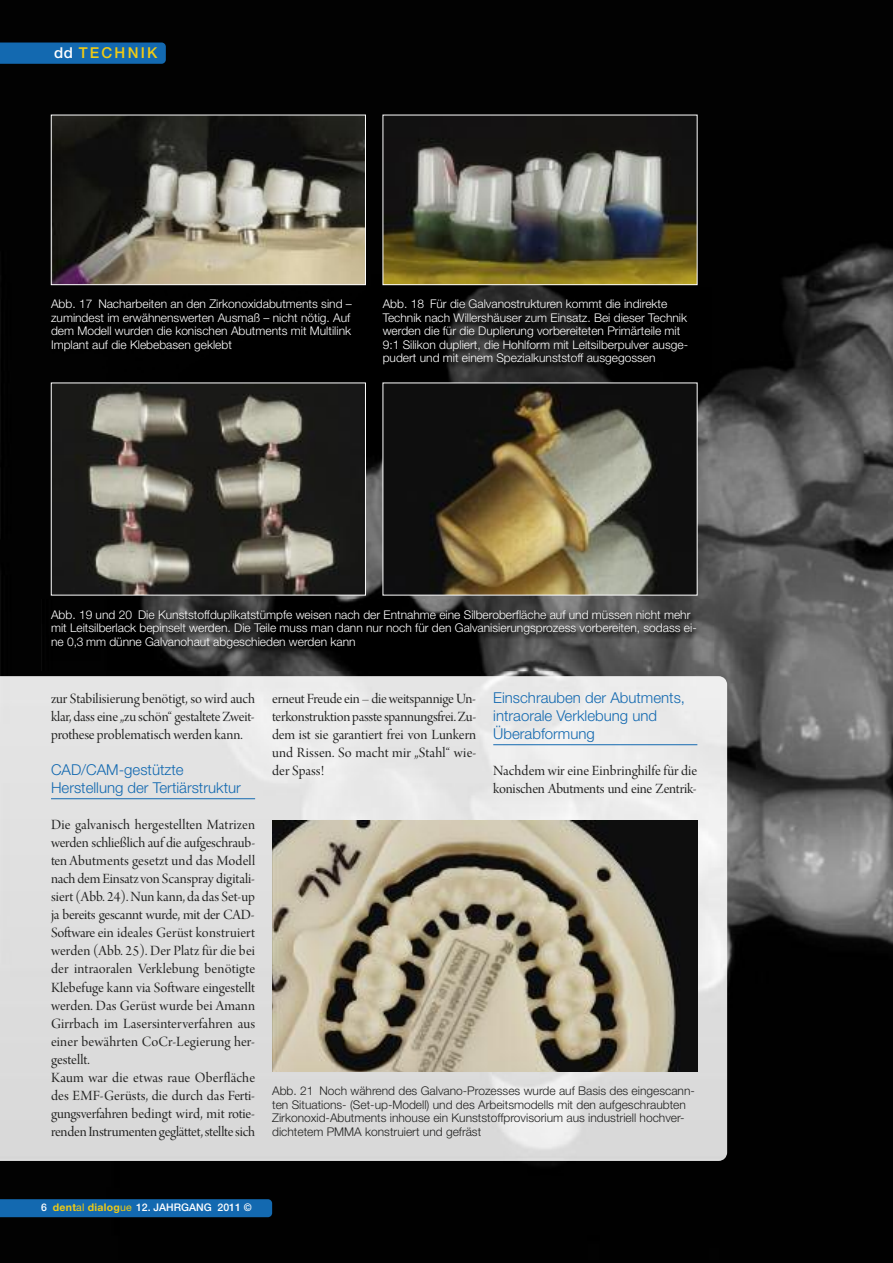
<style>
.page{position:relative;width:893px;height:1263px;background:#fff}
.page>*{position:absolute;margin:0;border:0;box-sizing:border-box;transform-origin:0 0}
.t1{font:15px/18px "Arno Pro Display";color:#222221;text-align:justify}
.t2{font:300 15px/18px "Helvetica Neue";color:#1369b0}
.t3{font:500 15px "Helvetica Neue";letter-spacing:.15em;color:#f1cb13}
.t4{font:300 12px/13.5px "Helvetica Neue";color:#fff}
.t5{font:300 12px/13.5px "Helvetica Neue";color:#222221}
.t6{font:500 10.5px "Helvetica Neue";color:#fff}
.s1{color:#fff}
.s2{font-weight:700;color:#f1cb13}
.s3{font-weight:400;color:#f1cb13}
</style>
<div class="page">
<img style="left:0;top:0;width:893px;height:1263px">
<img style="left:0;top:676px;width:727px;height:485px">
<div style="left:0;top:43px;width:166px;height:21px;background:#1369b0"></div>
<hr style="left:51px;top:798px;width:204px;height:1px;background:#1369b0">
<hr style="left:493px;top:744px;width:204px;height:1px;background:#1369b0">
<div style="left:0;top:1199px;width:272px;height:18px;background:#1369b0"></div>
<div style="left:45px;top:287px;width:330px;height:87px;background:#010101"></div>
<img style="left:53px;top:117px;width:311px;height:166px">
<div style="left:51px;top:115px;width:315px;height:170px;border:1px solid #fff"></div>
<img style="left:375px;top:287px;width:336px;height:101px">
<img style="left:375px;top:287px;width:3px;height:87px">
<img style="left:385px;top:117px;width:310px;height:166px">
<div style="left:383px;top:115px;width:314px;height:170px;border:1px solid #fff"></div>
<img style="left:41px;top:600px;width:672px;height:70px">
<img style="left:272px;top:821px;width:425px;height:250px">
<img style="left:53px;top:385px;width:311px;height:208px">
<div style="left:51px;top:383px;width:315px;height:212px;border:1px solid #fff"></div>
<img style="left:385px;top:385px;width:310px;height:208px">
<p class="t3" style="left:54px;top:47px;width:105px"><span class="s1">dd</span> TECHNIK</p>
<p class="t4" style="left:51px;top:299px;width:302px">Abb. 17 Nacharbeiten an den Zirkonoxidabutments sind – zumindest im erwähnenswerten Ausmaß – nicht nötig. Auf dem Modell wurden die konischen Abutments mit Multilink Implant auf die Klebebasen geklebt</p>
<p class="t4" style="left:383px;top:299px;width:307px">Abb. 18 Für die Galvanostrukturen kommt die indirekte Technik nach Willershäuser zum Einsatz. Bei dieser Technik werden die für die Duplierung vorbereiteten Primärteile mit 9:1 Silikon dupliert, die Hohlform mit Leitsilberpulver ausge&shy;pudert und mit einem Spezialkunststoff ausgegossen</p>
<p class="t4" style="left:51px;top:609px;width:647px">Abb. 19 und 20 Die Kunststoffduplikatstümpfe weisen nach der Entnahme eine Silberoberfläche auf und müssen nicht mehr mit Leitsilberlack bepinselt werden. Die Teile muss man dann nur noch für den Galvanisierungsprozess vorbereiten, sodass ei&shy;ne 0,3 mm dünne Galvanohaut abgeschieden werden kann</p>
<p class="t1" style="left:51px;top:691px;width:206px">zur Stabilisierung benötigt, so wird auch klar, dasseine„zu schön“ gestaltete Zweit&shy;prothese problematisch werden kann.</p>
<p class="t2" style="left:51px;top:762px;width:191px">CAD/CAM-gestützte<br>Herstellung der Tertiärstruktur</p>
<p class="t1" style="left:51px;top:817px;width:206px;text-align:left">Die galvanisch hergestellten Matrizen werden schließlich auf die aufgeschraub&shy;ten Abutments gesetzt und das Modell nach demEinsatzvon Scanspray digitali&shy;siert(Abb. 24).Nun kann, da das Set-up ja bereits gescannt wurde, mit der CAD-Softwareein ideales Gerüst konstruiert werden (Abb. 25). Der Platz für die bei der intraoralen Verklebung benötigte Klebefuge kann via Software eingestellt werden. Das Gerüst wurde bei Amann Girrbach im Lasersinterverfahren aus einer bewährten CoCr-Legierung her&shy;gestellt.<br>Kaum war die etwas raue Oberfläche des EMF-Gerüsts, die durch das Ferti&shy;gungsverfahren bedingt wird, mit rotie&shy;rendenInstrumentengeglättet,stelltesich</p>
<p class="t1" style="left:272px;top:691px;width:206px">erneut Freudeein – dieweitspannigeUn&shy;terkonstruktionpasstespannungsfrei.Zu&shy;dem ist sie garantiert frei von Lunkern und Rissen. So macht mir „Stahl“ wie&shy;der Spass!</p>
<p class="t2" style="left:493px;top:690px;width:193px">Einschrauben der Abutments, intraorale Verklebung und<br>Überabformung</p>
<p class="t1" style="left:493px;top:763px;width:206px">Nachdem wir eine Einbringhilfe für die konischen Abutments und eine Zentrik-</p>
<p class="t5" style="left:272px;top:1085px;width:424px">Abb. 21 Noch während des Galvano-Prozesses wurde auf Basis des eingescann&shy;ten Situations- (Set-up-Modell) und des Arbeitsmodells mit den aufgeschraubten Zirkonoxid-Abutments inhouse ein Kunststoffprovisorium aus industriell hochver&shy;dichtetem PMMA konstruiert und gefräst</p>
<p class="t6" style="left:41px;top:1204px;width:212px">6 <span class="s2">dent</span><span class="s3">al</span> <span class="s2">dialog</span><span class="s3">ue</span> 12. JAHRGANG 2011 ©</p>
</div>
